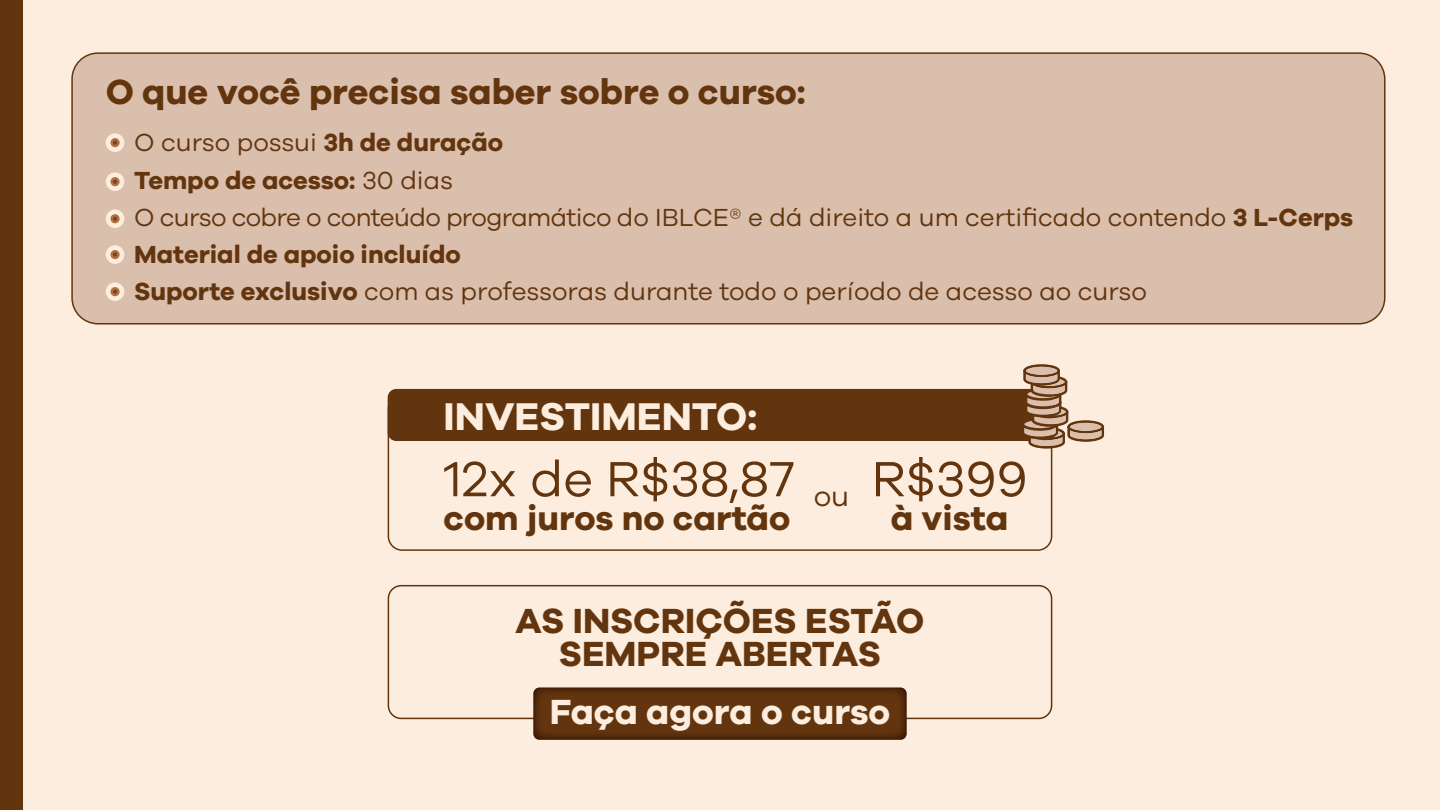
<style>
.page{position:relative;width:1440px;height:810px;background:#fcedde}
.page>*{position:absolute;margin:0;border:0;box-sizing:border-box;transform-origin:0 0}
.t1{font:51px "Galano Grotesque";color:#63350f}
.t2{font:700 39.9px "Galano Grotesque";color:#fcedde}
.t3{font:700 36px/33px "Galano Grotesque";color:#63350f;text-align:center}
.t4{font:700 36px "Galano Grotesque";color:#fcedde}
.t5{font:700 35.17px "Galano Grotesque";color:#63350f}
.t6{font:28.95px "Galano Grotesque";color:#63350f}
.t7{font:25.5px/37px "Galano Grotesque";color:#63350f}
.s1{font-weight:700}
</style>
<div class="page">
<div style="left:0;top:0;width:22px;height:810px;background:#63350f"></div>
<div style="left:72px;top:53px;width:1313px;height:271px;background:#dabfad;border-radius:26px"></div>
<div style="left:71px;top:52px;width:1315px;height:273px;border:2px solid #63350f;border-radius:26px"></div>
<div style="left:106px;top:245px;width:18px;height:19px;background:#fcedde;border-radius:50%"></div>
<svg style="left:110px;top:250px;width:10px;height:9px"></svg>
<svg style="left:113px;top:253px;width:4px;height:4px"></svg>
<div style="left:106px;top:282px;width:18px;height:19px;background:#fcedde;border-radius:50%"></div>
<svg style="left:110px;top:287px;width:10px;height:9px"></svg>
<svg style="left:113px;top:290px;width:4px;height:4px"></svg>
<div style="left:106px;top:133px;width:18px;height:19px;background:#fcedde;border-radius:50%"></div>
<svg style="left:110px;top:138px;width:10px;height:9px"></svg>
<svg style="left:113px;top:141px;width:4px;height:4px"></svg>
<div style="left:106px;top:172px;width:18px;height:19px;background:#fcedde;border-radius:50%"></div>
<svg style="left:110px;top:177px;width:10px;height:9px"></svg>
<svg style="left:113px;top:180px;width:4px;height:4px"></svg>
<div style="left:106px;top:209px;width:18px;height:19px;background:#fcedde;border-radius:50%"></div>
<svg style="left:110px;top:214px;width:10px;height:9px"></svg>
<svg style="left:113px;top:217px;width:4px;height:4px"></svg>
<div style="left:388px;top:390px;width:664px;height:50px;background:#63350f;border-radius:8px"></div>
<div style="left:388px;top:389px;width:664px;height:52px;border:2px solid #63350f;border-radius:8px"></div>
<div style="left:388px;top:394px;width:664px;height:157px;border:2px solid #63350f;border-radius:14px"></div>
<svg style="left:1022px;top:364px;width:82px;height:85px"></svg>
<div style="left:388px;top:585px;width:664px;height:134px;border:2px solid #63350f;border-radius:13px"></div>
<div style="left:533px;top:688px;width:374px;height:52px;background:#63350f;border-radius:6px"></div>
<h3 class="t3" style="left:106px;top:74px;width:702px">O que você precisa saber sobre o curso:</h3>
<p class="t7" style="left:134px;top:124px;width:1221px">O curso possui <span class="s1">3h de duração<br>Tempo de acesso:</span> 30 dias<br>O curso cobre o conteúdo programático do IBLCE® e dá direito a um certificado contendo <span class="s1">3 L-Cerps</span></p>
<p class="t7" style="left:134px;top:235px;width:1014px"><span class="s1">Material de apoio incluído<br>Suporte exclusivo</span> com as professoras durante todo o período de acesso ao curso</p>
<h2 class="t2" style="left:444px;top:392px;width:315px">INVESTIMENTO:</h2>
<h1 class="t1" style="left:444px;top:449px;width:352px">12x de R$38,87</h1>
<h3 class="t5" style="left:444px;top:496px;width:348px">com juros no cartão</h3>
<p class="t6" style="left:814px;top:479px;width:37px">ou</p>
<h1 class="t1" style="left:872px;top:449px;width:158px">R$399</h1>
<h3 class="t5" style="left:891px;top:496px;width:119px">à vista</h3>
<h3 class="t3" style="left:516px;top:604px;width:410px">AS INSCRIÇÕES ESTÃO<br>SEMPRE ABERTAS</h3>
<h3 class="t4" style="left:550px;top:690px;width:342px">Faça agora o curso</h3>
</div>
